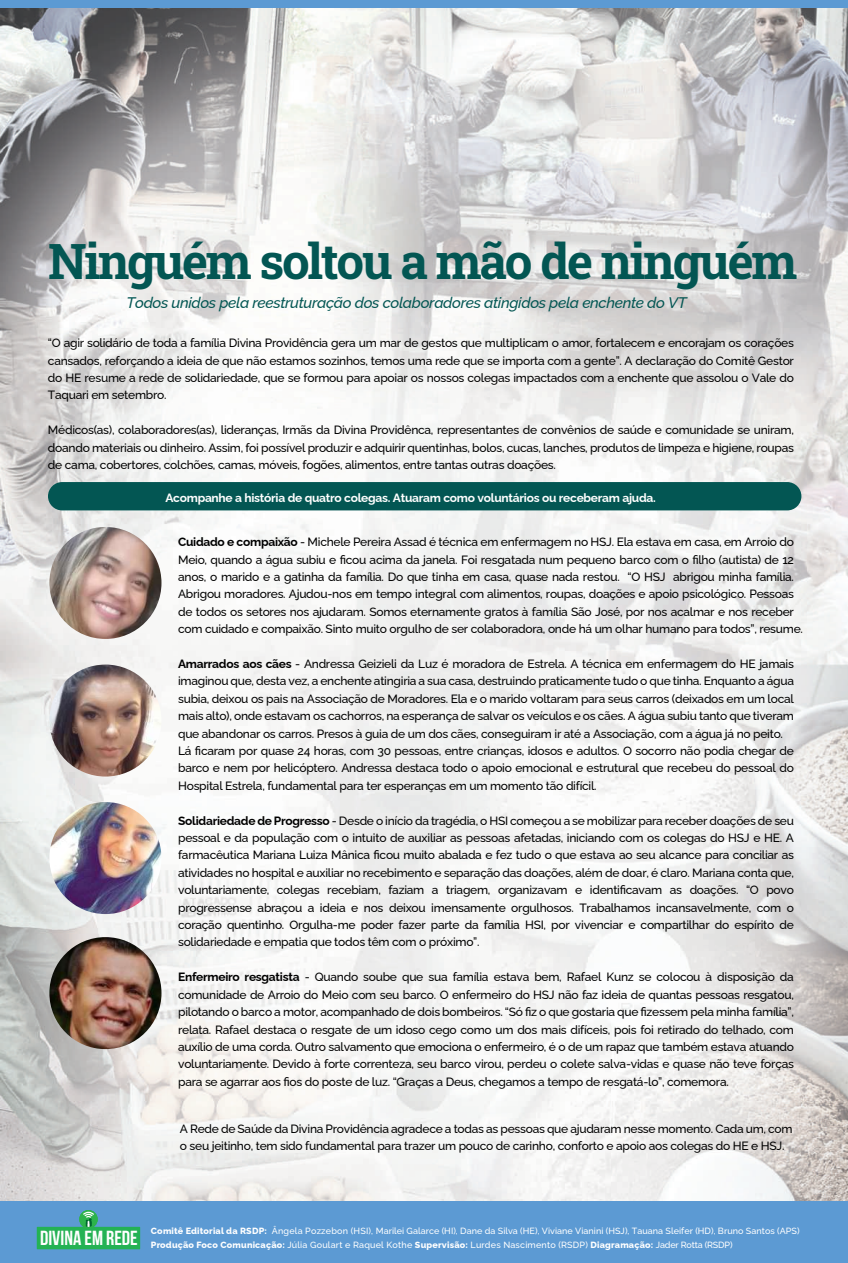
<style>
.page{position:relative;width:848px;height:1263px;background:#fff}
.page>*{position:absolute;margin:0;border:0;box-sizing:border-box;transform-origin:0 0}
.t1{font:700 49.2px "Roboto Slab";letter-spacing:-.045em;color:#035653}
.t2{font:700 20.4px "Bebas Neue";color:#fff}
.t3{font:italic 500 15.3px "Raleway";letter-spacing:-.02em;color:#035653}
.t4{font:500 12px/17.4px "Raleway";letter-spacing:-.02em;color:#000;text-align:justify}
.t5{font:700 12px "Raleway";letter-spacing:-.02em;color:#fff}
.t6{font:500 9px "Raleway";letter-spacing:.005em;color:#fff}
.s1{font-weight:700}
.s2{font-weight:800}
</style>
<div class="page">
<img style="left:0;top:8px;width:847px;height:1193px">
<div style="left:0;top:0;width:847px;height:8px;background:#5c9ad3"></div>
<div style="left:0;top:1201px;width:847px;height:62px;background:#5c9ad3"></div>
<div style="left:37px;top:1227px;width:103px;height:22px;background:#24b254"></div>
<svg style="left:79px;top:1210px;width:19px;height:17px"></svg>
<img style="left:49px;top:664px;width:112px;height:112px;border-radius:56px">
<img style="left:49px;top:802px;width:112px;height:112px;border-radius:56px">
<img style="left:49px;top:937px;width:112px;height:112px;border-radius:56px">
<div style="left:48px;top:482px;width:753px;height:28px;background:#035653;border-radius:14px"></div>
<img style="left:49px;top:527px;width:112px;height:112px;border-radius:56px">
<img style="left:845px;top:193px;width:2px;height:269px">
<h1 class="t1" style="left:48px;top:227px;width:750px">Ninguém soltou a mão de ninguém</h1>
<p class="t3" style="left:126px;top:291px;width:561px">Todos unidos pela reestruturação dos colaboradores atingidos pela enchente do VT</p>
<p class="t4" style="left:48px;top:333px;width:747px">“O agir solidário de toda a família Divina Providência gera um mar de gestos que multiplicam o amor, fortalecem e encorajam os corações cansados, reforçando a ideia de que não estamos sozinhos, temos uma rede que se importa com a gente”. A declaração do Comitê Gestor do HE resume a rede de solidariedade, que se formou para apoiar os nossos colegas impactados com a enchente que assolou o Vale do Taquari em setembro.</p>
<p class="t4" style="left:48px;top:420px;width:747px">Médicos(as), colaboradores(as), lideranças, Irmãs da Divina Providênca, representantes de convênios de saúde e comunidade se uniram, doando materiais ou dinheiro. Assim, foi possível produzir e adquirir quentinhas, bolos, cucas, lanches, produtos de limpeza e higiene, roupas de cama, cobertores, colchões, camas, móveis, fogões, alimentos, entre tantas outras doações.</p>
<p class="t5" style="left:165px;top:489px;width:491px">Acompanhe a história de quatro colegas. Atuaram como voluntários ou receberam ajuda.</p>
<p class="t4" style="left:178px;top:532px;width:626px;text-align:left"><span class="s1">Cuidado e compaixão</span> - Michele Pereira Assad é técnica em enfermagem no HSJ. Ela estava em casa, em Arroio do Meio, quando a água subiu e ficou acima da janela. Foi resgatada num pequeno barco com o filho (autista) de 12 anos, o marido e a gatinha da família. Do que tinha em casa, quase nada restou. “O HSJ abrigou minha família.<br>Abrigou moradores. Ajudou-nos em tempo integral com alimentos, roupas, doações e apoio psicológico. Pessoas de todos os setores nos ajudaram. Somos eternamente gratos à família São José, por nos acalmar e nos receber com cuidado e compaixão. Sinto muito orgulho de ser colaboradora, onde há um olhar humano para todos”, resume.</p>
<p class="t4" style="left:178px;top:654px;width:617px;text-align:left"><span class="s1">Amarrados aos cães</span> - Andressa Geizieli da Luz é moradora de Estrela. A técnica em enfermagem do HE jamais imaginou que, desta vez, a enchente atingiria a sua casa, destruindo praticamente tudo o que tinha. Enquanto a água subia, deixou os pais na Associação de Moradores. Ela e o marido voltaram para seus carros (deixados em um local mais alto), onde estavam os cachorros, na esperança de salvar os veículos e os cães. A água subiu tanto que tiveram que abandonar os carros. Presos à guia de um dos cães, conseguiram ir até a Associação, com a água já no peito.<br>Lá ficaram por quase 24 horas, com 30 pessoas, entre crianças, idosos e adultos. O socorro não podia chegar de barco e nem por helicóptero. Andressa destaca todo o apoio emocional e estrutural que recebeu do pessoal do Hospital Estrela, fundamental para ter esperanças em um momento tão difícil.</p>
<p class="t4" style="left:178px;top:810px;width:617px"><span class="s1">Solidariedade de Progresso</span> - Desde o início da tragédia, o HSI começou a se mobilizar para receber doações de seu pessoal e da população com o intuito de auxiliar as pessoas afetadas, iniciando com os colegas do HSJ e HE. A farmacêutica Mariana Luiza Mânica ficou muito abalada e fez tudo o que estava ao seu alcance para conciliar as atividades no hospital e auxiliar no recebimento e separação das doações, além de doar, é claro. Mariana conta que, voluntariamente, colegas recebiam, faziam a triagem, organizavam e identificavam as doações. “O povo progressense abraçou a ideia e nos deixou imensamente orgulhosos. Trabalhamos incansavelmente, com o coração quentinho. Orgulha-me poder fazer parte da família HSI, por vivenciar e compartilhar do espírito de solidariedade e empatia que todos têm com o próximo”.</p>
<p class="t4" style="left:178px;top:967px;width:617px"><span class="s1">Enfermeiro resgatista</span> - Quando soube que sua família estava bem, Rafael Kunz se colocou à disposição da comunidade de Arroio do Meio com seu barco. O enfermeiro do HSJ não faz ideia de quantas pessoas resgatou, pilotando o barco a motor, acompanhado de dois bombeiros. “Só fiz o que gostaria que fizessem pela minha família”, relata. Rafael destaca o resgate de um idoso cego como um dos mais difíceis, pois foi retirado do telhado, com auxílio de uma corda. Outro salvamento que emociona o enfermeiro, é o de um rapaz que também estava atuando voluntariamente. Devido à forte correnteza, seu barco virou, perdeu o colete salva-vidas e quase não teve forças para se agarrar aos fios do poste de luz. “Graças a Deus, chegamos a tempo de resgatá-lo”, comemora.</p>
<p class="t4" style="left:180px;top:1119px;width:614px">A Rede de Saúde da Divina Providência agradece a todas as pessoas que ajudaram nesse momento. Cada um, com o seu jeitinho, tem sido fundamental para trazer um pouco de carinho, conforto e apoio aos colegas do HE e HSJ.</p>
<h2 class="t2" style="left:40px;top:1227px;width:99px">DIVINA EM REDE</h2>
<p class="t6" style="left:151px;top:1224px;width:649px"><span class="s2">Comitê Editorial da RSDP:</span> Ângela Pozzebon (HSI), Marilei Galarce (HI), Dane da Silva (HE), Viviane Vianini (HSJ), Tauana Sleifer (HD), Bruno Santos (APS)</p>
<p class="t6" style="left:151px;top:1238px;width:583px"><span class="s2">Produção Foco Comunicação:</span> Júlia Goulart e Raquel Kothe <span class="s2">Supervisão:</span> Lurdes Nascimento (RSDP) <span class="s2">Diagramação:</span> Jader Rotta (RSDP)</p>
</div>
